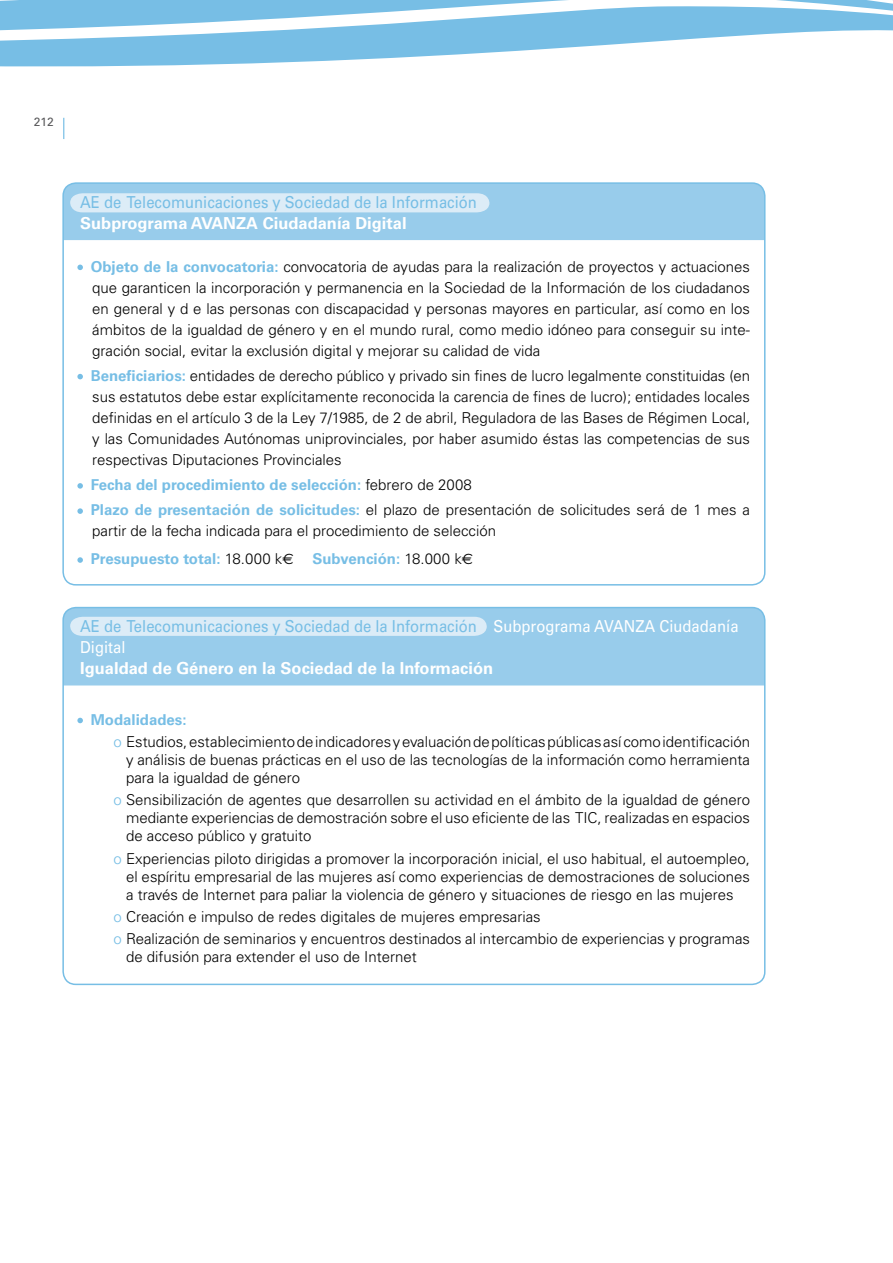
<style>
.page{position:relative;width:893px;height:1263px;background:#fff}
.page>*{position:absolute;margin:0;border:0;box-sizing:border-box;transform-origin:0 0}
.t1{font:16.5px/21px "Univers LT Std";color:#77bee5;scale:.9 1}
.t2{font:300 15px/21px "Univers LT Std";color:#000;text-align:justify}
.t3{font:700 15px/25.2px "Univers LT Std";color:#77bee5}
.t4{font:12px "Univers LT Std";color:#58585a}
.s1{font-weight:700;color:#fff}
.s2{font-weight:700;color:#77bee5}
.s3{font-weight:300;color:#000}
.s4{font-family:"Euro Sans";font-weight:400}
.s5{font-family:"Euro Sans";font-weight:400;color:#000}
.s6{color:#fff}
.s7{color:#77bee5}
</style>
<div class="page">
<svg style="left:0;top:0;width:892px;height:67px;fill:#77bee5"></svg>
<svg style="left:63px;top:118px;width:1px;height:21px"></svg>
<svg style="left:892px;top:0;width:1px;height:31px"></svg>
<svg style="left:77px;top:265px;width:6px;height:5px"></svg>
<svg style="left:77px;top:374px;width:6px;height:5px"></svg>
<svg style="left:77px;top:483px;width:6px;height:6px"></svg>
<svg style="left:77px;top:508px;width:6px;height:6px"></svg>
<svg style="left:77px;top:557px;width:6px;height:6px"></svg>
<svg style="left:63px;top:183px;width:702px;height:57px;background:#a5d2ed"></svg>
<div style="left:63px;top:608px;width:702px;height:77px;background:#98cceb"></div>
<div style="left:62px;top:607px;width:703px;height:378px;border:2px solid #77bee5;border-radius:13px"></div>
<svg style="left:77px;top:718px;width:6px;height:5px"></svg>
<div style="left:70px;top:617px;width:417px;height:19px;background:#dcecf7"></div>
<p class="t4" style="left:34px;top:115px;width:21px">212</p>
<p class="t1" style="left:80px;top:192px;width:442px">AE de Telecomunicaciones y Sociedad de la Información<br><span class="s1">Subprograma AVANZA Ciudadanía Digital</span></p>
<p class="t2" style="left:91px;top:256px;width:661px"><span class="s2">Objeto de la convocatoria:</span> convocatoria de ayudas para la realización de proyectos y actuaciones que garanticen la incorporación y permanencia en la Sociedad de la Información de los ciudadanos en general y d e las personas con discapacidad y personas mayores en particular, así como en los ámbitos de la igualdad de género y en el mundo rural, como medio idóneo para conseguir su inte&shy;gración social, evitar la exclusión digital y mejorar su calidad de vida</p>
<p class="t2" style="left:91px;top:365px;width:661px"><span class="s2">Beneficiarios:</span> entidades de derecho público y privado sin fines de lucro legalmente constituidas (en sus estatutos debe estar explícitamente reconocida la carencia de fines de lucro); entidades locales definidas en el artículo 3 de la Ley 7/1985, de 2 de abril, Reguladora de las Bases de Régimen Local, y las Comunidades Autónomas uniprovinciales, por haber asumido éstas las competencias de sus respectivas Diputaciones Provinciales</p>
<p class="t3" style="left:91px;top:472px;width:661px">Fecha del procedimiento de selección: <span class="s3">febrero de 2008<br></span>Plazo de presentación de solicitudes: <span class="s3">el plazo de presentación de solicitudes será de 1 mes a</span></p>
<p class="t2" style="left:91px;top:517px;width:407px;line-height:27.9px">partir de la fecha indicada para el procedimiento de selección<br><span class="s2">Presupuesto total:</span> 18.000 k<span class="s4">€</span></p>
<p class="t3" style="left:312px;top:546px;width:162px">Subvención: <span class="s3">18.000 k</span><span class="s5">€</span></p>
<p class="t1" style="left:80px;top:615px;width:733px">AE de Telecomunicaciones y Sociedad de la Información <span class="s6">Subprograma AVANZA Ciudadanía<br>Digital<br></span><span class="s1">Igualdad de Género en la Sociedad de la Información</span></p>
<p class="t2" style="left:114px;top:708px;width:638px;line-height:22.2px;text-indent:-23px"><span class="s2">Modalidades:<br></span><span class="s7">o</span> Estudios, establecimiento de indicadores y evaluación de políticas públicas así como identificación</p>
<p class="t2" style="left:126px;top:751px;width:626px;line-height:18px">y análisis de buenas prácticas en el uso de las tecnologías de la información como herramienta para la igualdad de género</p>
<p class="t2" style="left:126px;top:791px;width:626px;line-height:18px;text-indent:-13px"><span class="s7">o</span> Sensibilización de agentes que desarrollen su actividad en el ámbito de la igualdad de género mediante experiencias de demostración sobre el uso eficiente de las TIC, realizadas en espacios de acceso público y gratuito</p>
<p class="t2" style="left:126px;top:849px;width:626px;line-height:18px;text-indent:-13px"><span class="s7">o</span> Experiencias piloto dirigidas a promover la incorporación inicial, el uso habitual, el autoempleo, el espíritu empresarial de las mujeres así como experiencias de demostraciones de soluciones a través de Internet para paliar la violencia de género y situaciones de riesgo en las mujeres</p>
<p class="t2" style="left:114px;top:905px;width:638px;line-height:22.2px"><span class="s7">o</span> Creación e impulso de redes digitales de mujeres empresarias<br><span class="s7">o</span> Realización de seminarios y encuentros destinados al intercambio de experiencias y programas</p>
<p class="t2" style="left:126px;top:946px;width:292px">de difusión para extender el uso de Internet</p>
</div>
